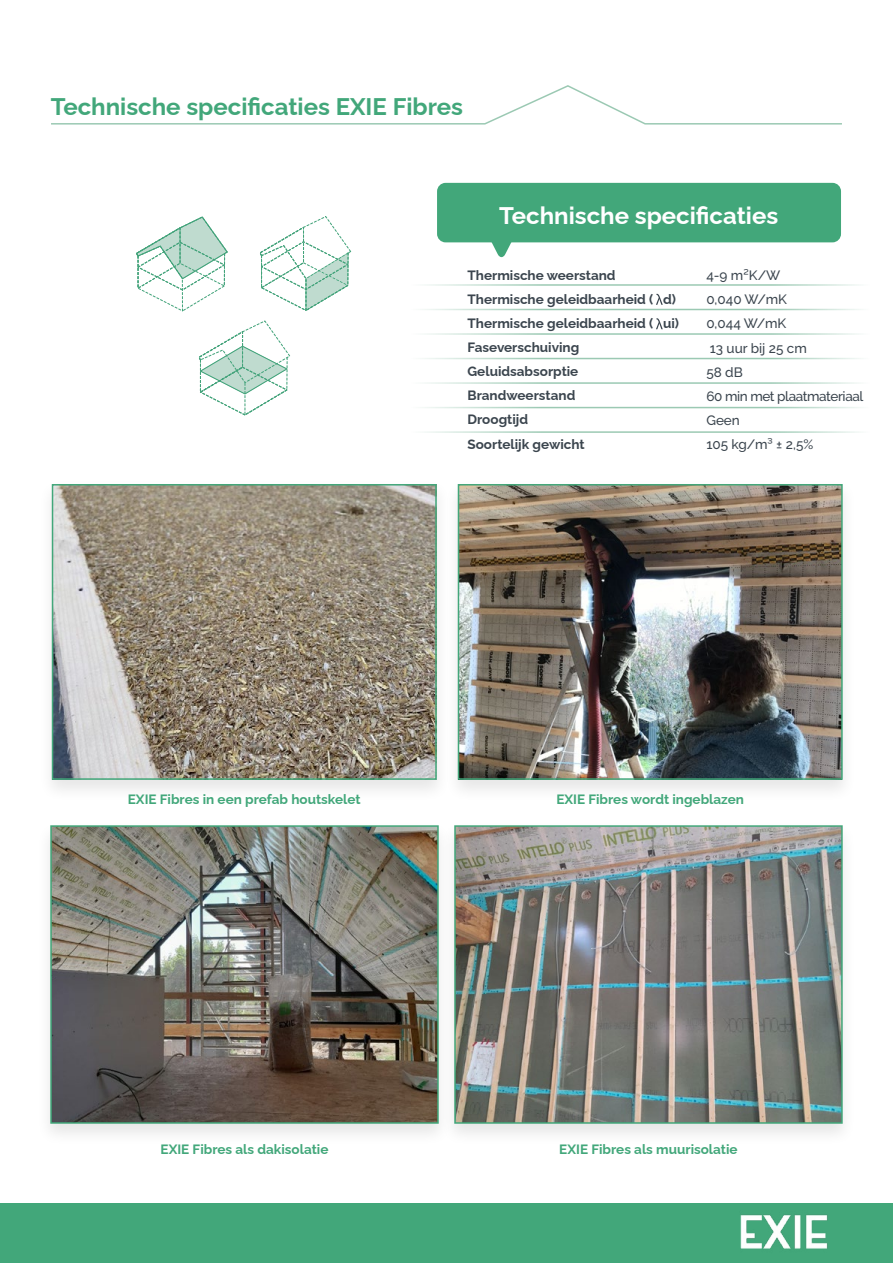
<style>
.page{position:relative;width:893px;height:1263px;background:#fff}
.page>*{position:absolute;margin:0;border:0;box-sizing:border-box;transform-origin:0 0}
.t1{font:700 24px "Raleway";color:#42a77a}
.t2{font:700 24px "Raleway";color:#fff}
.t3{font:700 13.5px/24px "Raleway";color:#3b454e}
.t4{font:700 13.5px "Raleway";color:#42a77a}
.t5{font:500 13.5px/24px "Raleway";color:#3b454e}
</style>
<div class="page">
<div style="left:0;top:1203px;width:893px;height:60px;background:#42a77a"></div>
<img style="left:740px;top:1214px;width:87px;height:35px">
<hr style="left:409px;top:284px;width:460px;height:2px;background:#9bc9b3">
<hr style="left:409px;top:358px;width:460px;height:1px;background:#9bc9b3">
<hr style="left:409px;top:309px;width:460px;height:1px;background:#9bc9b3">
<hr style="left:409px;top:382px;width:460px;height:2px;background:#9bc9b3">
<hr style="left:409px;top:333px;width:460px;height:2px;background:#9bc9b3">
<hr style="left:409px;top:407px;width:460px;height:1px;background:#9bc9b3">
<hr style="left:409px;top:431px;width:460px;height:2px;background:#9bc9b3">
<div style="left:437px;top:183px;width:404px;height:59px;background:#42a77a;border-radius:9px"></div>
<svg style="left:486px;top:242px;width:31px;height:16px"></svg>
<svg style="left:656px;top:294px;width:7px;height:11px"></svg>
<svg style="left:656px;top:318px;width:7px;height:11px"></svg>
<svg style="left:51px;top:85px;width:791px;height:40px"></svg>
<svg style="left:136px;top:216px;width:92px;height:95px"></svg>
<svg style="left:260px;top:216px;width:91px;height:95px"></svg>
<svg style="left:199px;top:320px;width:91px;height:95px"></svg>
<div style="left:440px;top:820px;width:417px;height:326px;background:#000;opacity:.1"></div>
<img style="left:457px;top:828px;width:383px;height:293px">
<div style="left:454px;top:825px;width:389px;height:299px;border:2px solid #42a77a"></div>
<div style="left:36px;top:820px;width:417px;height:326px;background:#000;opacity:.1"></div>
<img style="left:53px;top:828px;width:383px;height:293px">
<div style="left:50px;top:825px;width:389px;height:299px;border:2px solid #42a77a"></div>
<div style="left:38px;top:479px;width:413px;height:323px;background:#000;opacity:.1"></div>
<img style="left:55px;top:487px;width:379px;height:290px">
<div style="left:52px;top:484px;width:385px;height:296px;border:2px solid #42a77a"></div>
<div style="left:444px;top:479px;width:413px;height:323px;background:#000;opacity:.1"></div>
<img style="left:461px;top:487px;width:379px;height:290px">
<div style="left:458px;top:484px;width:385px;height:296px;border:2px solid #42a77a"></div>
<h1 class="t1" style="left:51px;top:87px;width:414px">Technische specificaties EXIE Fibres</h1>
<h1 class="t2" style="left:499px;top:196px;width:281px">Technische specificaties</h1>
<p class="t3" style="left:467px;top:262px;width:213px">Thermische weerstand<br>Thermische geleidbaarheid ( d)<br>Thermische geleidbaarheid ( ui)<br>Faseverschuiving<br>Geluidsabsorptie<br>Brandweerstand<br>Droogtijd<br>Soortelijk gewicht</p>
<p class="t5" style="left:706px;top:264px;width:158px">4-9 m²K/W<br>0,040 W/mK<br>0,044 W/mK<br>13 uur bij 25 cm<br>58 dB<br>60 min met plaatmateriaal<br>Geen<br>105 kg/m³ ± 2,5%</p>
<p class="t4" style="left:128px;top:789px;width:234px">EXIE Fibres in een prefab houtskelet</p>
<p class="t4" style="left:556px;top:789px;width:189px">EXIE Fibres wordt ingeblazen</p>
<p class="t4" style="left:161px;top:1138px;width:169px">EXIE Fibres als dakisolatie</p>
<p class="t4" style="left:559px;top:1138px;width:180px">EXIE Fibres als muurisolatie</p>
</div>
